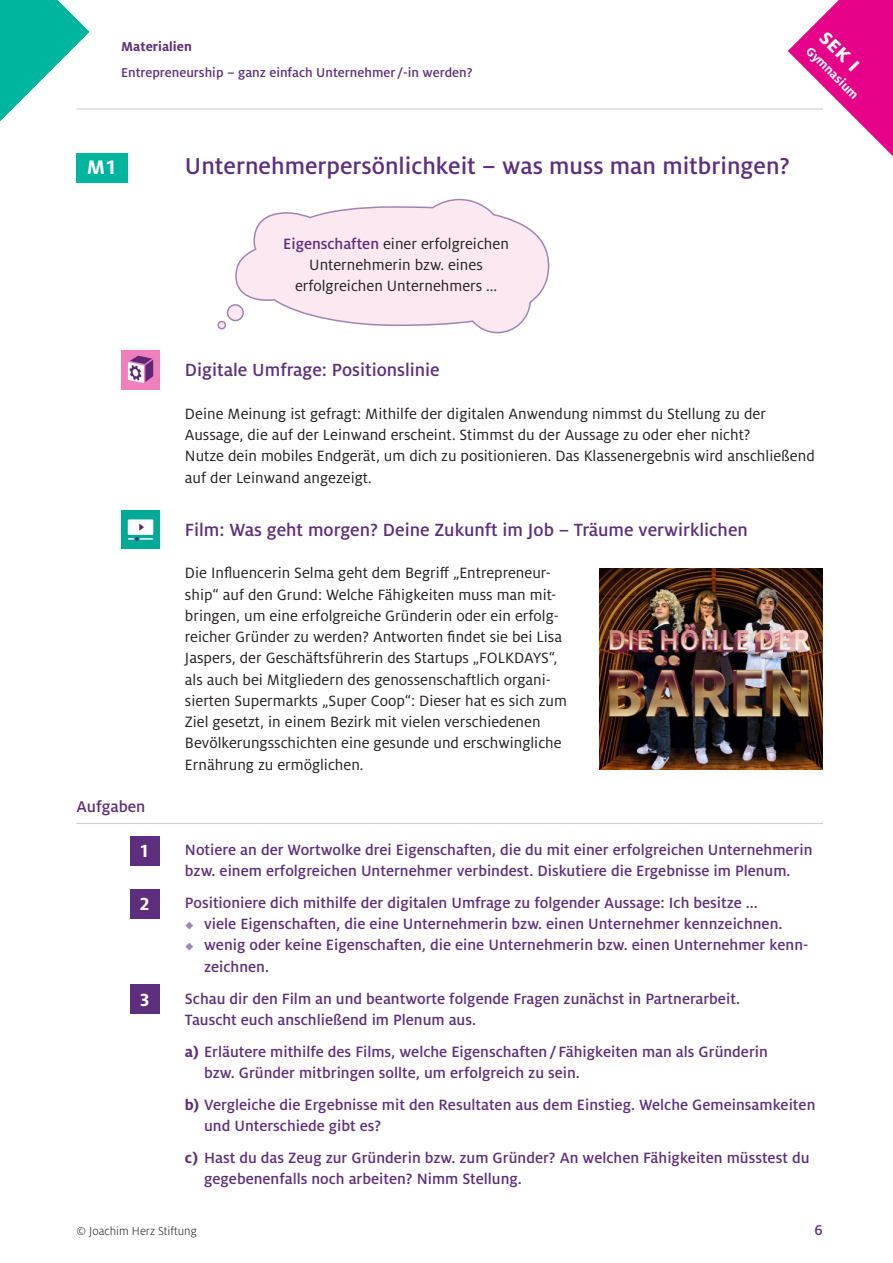
<style>
.page{position:relative;width:893px;height:1263px;background:#fff}
.page>*{position:absolute;margin:0;border:0;box-sizing:border-box;transform-origin:0 0}
.t1{font:500 25.5px "Milo OT";color:#5e2e7e}
.t2{font:700 24px "Milo OT";color:#fff}
.t3{font:700 21.75px "Milo OT";color:#fff}
.t4{font:500 19.5px "Milo OT";color:#5e2e7e}
.t5{font:700 19.5px "Milo OT";color:#fff}
.t6{font:500 17.25px "Milo OT";color:#5e2e7e}
.t7{font:500 16.5px/21.3px "Milo OT";color:#5e2e7e}
.t8{font:16.5px/21.3px "Milo OT";color:#231f20}
.t9{font:500 15.75px "Milo OT";color:#5e2e7e}
.t10{font:500 14.25px "Milo OT";color:#5e2e7e}
.t11{font:700 14.25px "Milo OT";color:#5e2e7e}
.t12{font:700 13.5px "Milo OT";color:#fff}
.t13{font:300 12.75px "Milo OT";color:#231f20}
.s1{font-weight:500;color:#5e2e7e}
.s2{font-weight:700}
</style>
<div class="page">
<svg style="left:234px;top:198px;width:316px;height:136px"></svg>
<div style="left:77px;top:153px;width:51px;height:30px;background:#00b59d"></div>
<img style="left:121px;top:351px;width:38px;height:38px">
<img style="left:121px;top:510px;width:38px;height:39px">
<hr style="left:77px;top:823px;width:746px;height:1px;background:#d1d2d4">
<div style="left:130px;top:836px;width:29px;height:29px;background:#5e2e7e"></div>
<div style="left:130px;top:889px;width:29px;height:29px;background:#5e2e7e"></div>
<div style="left:130px;top:984px;width:29px;height:30px;background:#5e2e7e"></div>
<div style="left:228px;top:305px;width:15px;height:15px;background:#fbe8f0;border-radius:50%"></div>
<div style="left:227px;top:304px;width:17px;height:17px;border:2px solid #9f85af;border-radius:50%"></div>
<div style="left:218px;top:321px;width:7px;height:8px;background:#fbe8f0;border-radius:50%"></div>
<div style="left:217px;top:321px;width:9px;height:8px;border:2px solid #9f85af;border-radius:50%"></div>
<img style="left:600px;top:568px;width:223px;height:201px">
<svg style="left:788px;top:0;width:105px;height:156px"></svg>
<hr style="left:77px;top:108px;width:746px;height:2px;background:#d1d2d4">
<svg style="left:0;top:0;width:89px;height:121px"></svg>
<p class="t11" style="left:121px;top:38px;width:72px">Materialien</p>
<p class="t10" style="left:121px;top:64px;width:353px">Entrepreneurship – ganz einfach Unternehmer /-in werden?</p>
<h2 class="t2" style="left:833px;top:24px;width:50px;rotate:45deg">sek I</h2>
<p class="t12" style="left:813px;top:43px;width:70px;rotate:45deg">Gymnasium</p>
<h3 class="t3" style="left:87px;top:155px;width:32px">M1</h3>
<h1 class="t1" style="left:185px;top:152px;width:606px">Unternehmerpersönlichkeit – was muss man mitbringen?</h1>
<p class="t8" style="left:283px;top:233px;width:227px;text-align:center"><span class="s1">Eigenschaften</span> einer erfolgreichen<br>Unternehmerin bzw. eines erfolgreichen Unternehmers ...</p>
<p class="t6" style="left:77px;top:797px;width:70px">Aufgaben</p>
<p class="t5" style="left:141px;top:840px;width:9px">1</p>
<p class="t5" style="left:140px;top:893px;width:11px">2</p>
<p class="t5" style="left:140px;top:988px;width:11px">3</p>
<p class="t4" style="left:185px;top:359px;width:256px">Digitale Umfrage: Positionslinie</p>
<p class="t8" style="left:185px;top:403px;width:631px">Deine Meinung ist gefragt: Mithilfe der digitalen Anwendung nimmst du Stellung zu der Aussage, die auf der Leinwand erscheint. Stimmst du der Aussage zu oder eher nicht?<br>Nutze dein mobiles Endgerät, um dich zu positionieren. Das Klassenergebnis wird anschließend auf der Leinwand angezeigt.</p>
<p class="t4" style="left:185px;top:519px;width:564px">Film: Was geht morgen? Deine Zukunft im Job – Träume verwirklichen</p>
<p class="t8" style="left:185px;top:563px;width:384px">Die Influencerin Selma geht dem Begriff „Entrepreneur&shy;ship“ auf den Grund: Welche Fähigkeiten muss man mit&shy;bringen, um eine erfolgreiche Gründerin oder ein erfolg&shy;reicher Gründer zu werden? Antworten findet sie bei Lisa Jaspers, der Geschäftsführerin des Startups „FOLKDAYS“, als auch bei Mitgliedern des genossenschaftlich organi&shy;sierten Supermarkts „Super Coop“: Dieser hat es sich zum Ziel gesetzt, in einem Bezirk mit vielen verschiedenen Bevölkerungsschichten eine gesunde und erschwingliche Ernährung zu ermöglichen.</p>
<p class="t7" style="left:185px;top:839px;width:629px">Notiere an der Wortwolke drei Eigenschaften, die du mit einer erfolgreichen Unternehmerin bzw. einem erfolgreichen Unternehmer verbindest. Diskutiere die Ergebnisse im Plenum.</p>
<p class="t7" style="left:204px;top:892px;width:606px;text-indent:-19px">Positioniere dich mithilfe der digitalen Umfrage zu folgender Aussage: Ich besitze ...<br>viele Eigenschaften, die eine Unternehmerin bzw. einen Unternehmer kennzeichnen. wenig oder keine Eigenschaften, die eine Unternehmerin bzw. einen Unternehmer kenn&shy;zeichnen.</p>
<p class="t7" style="left:185px;top:988px;width:557px">Schau dir den Film an und beantworte folgende Fragen zunächst in Partnerarbeit.<br>Tauscht euch anschließend im Plenum aus.</p>
<p class="t7" style="left:204px;top:1041px;width:565px;text-indent:-19px"><span class="s2">a)</span> Erläutere mithilfe des Films, welche Eigenschaften/ Fähigkeiten man als Gründerin bzw. Gründer mitbringen sollte, um erfolgreich zu sein.</p>
<p class="t7" style="left:204px;top:1094px;width:613px;text-indent:-19px"><span class="s2">b)</span> Vergleiche die Ergebnisse mit den Resultaten aus dem Einstieg. Welche Gemeinsamkeiten und Unterschiede gibt es?</p>
<p class="t7" style="left:204px;top:1147px;width:607px;text-indent:-19px"><span class="s2">c)</span> Hast du das Zeug zur Gründerin bzw. zum Gründer? An welchen Fähigkeiten müsstest du gegebenenfalls noch arbeiten? Nimm Stellung.</p>
<p class="t13" style="left:77px;top:1224px;width:122px">© Joachim Herz Stiftung</p>
<p class="t9" style="left:814px;top:1222px;width:10px">6</p>
</div>
